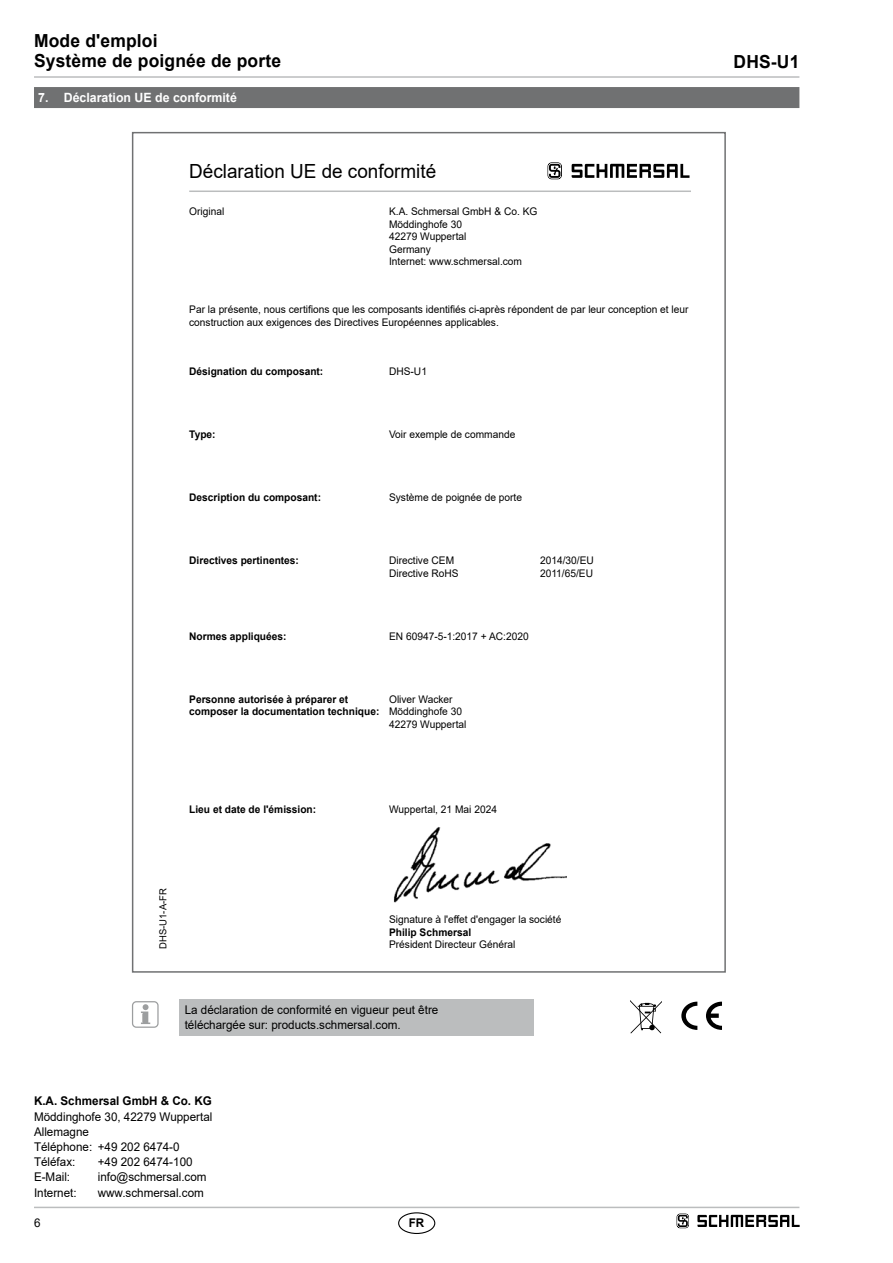
<style>
.page{position:relative;width:893px;height:1263px;background:#fff}
.page>*{position:absolute;margin:0;border:0;box-sizing:border-box;transform-origin:0 0}
.t1{font:19.5px "Arial";color:#000}
.t2{font:700 18px/20.2px "Arial";letter-spacing:.01em;color:#000}
.t3{font:700 12.75px "Arial";color:#fff}
.t4{font:12px/15.1px "Arial";color:#000}
.t5{font:700 12px "Arial";color:#000}
.t6{font:10.5px/12.6px "Arial";color:#000}
.t7{font:700 10.5px/12.6px "Arial";color:#000}
.t8{font:9.75px "Arial";color:#000}
</style>
<div class="page">
<hr style="left:34px;top:1207px;width:765px;height:1px;background:#bbbdbe">
<hr style="left:34px;top:76px;width:765px;height:2px;background:#bbbdbe">
<div style="left:398px;top:1212px;width:37px;height:22px;border:1px solid #000;border-radius:50%"></div>
<div style="left:34px;top:87px;width:765px;height:21px;background:#707172"></div>
<div style="left:180px;top:999px;width:354px;height:37px;background:#bbbdbe"></div>
<svg style="left:141px;top:1004px;width:9px;height:20px"></svg>
<div style="left:132px;top:1001px;width:27px;height:27px;border:1px solid #9c9e9f;border-radius:4px"></div>
<svg style="left:681px;top:1002px;width:16px;height:28px"></svg>
<svg style="left:706px;top:1002px;width:16px;height:28px"></svg>
<svg style="left:547px;top:162px;width:15px;height:17px"></svg>
<svg style="left:572px;top:164px;width:117px;height:14px"></svg>
<svg style="left:630px;top:1000px;width:31px;height:33px"></svg>
<img style="left:393px;top:827px;width:173px;height:76px">
<hr style="left:189px;top:190px;width:502px;height:2px;background:#bbbdbe">
<svg style="left:677px;top:1213px;width:12px;height:15px"></svg>
<svg style="left:697px;top:1215px;width:102px;height:12px"></svg>
<h2 class="t2" style="left:34px;top:31px;width:249px">Mode d'emploi<br>Système de poignée de porte</h2>
<p class="t3" style="left:38px;top:89px;width:200px">7. Déclaration UE de conformité</p>
<h1 class="t1" style="left:189px;top:158px;width:249px">Déclaration UE de conformité</h1>
<p class="t6" style="left:189px;top:205px;width:37px">Original</p>
<p class="t6" style="left:389px;top:205px;width:150px">K.A. Schmersal GmbH &amp; Co. KG<br>Möddinghofe 30<br>42279 Wuppertal<br>Germany<br>Internet: www.schmersal.com</p>
<p class="t6" style="left:189px;top:303px;width:501px">Par la présente, nous certifions que les composants identifiés ci-après répondent de par leur conception et leur construction aux exigences des Directives Européennes applicables.</p>
<p class="t7" style="left:189px;top:366px;width:136px">Désignation du composant:</p>
<p class="t6" style="left:389px;top:365px;width:39px">DHS-U1</p>
<p class="t7" style="left:189px;top:428px;width:28px">Type:</p>
<p class="t6" style="left:389px;top:428px;width:128px">Voir exemple de commande</p>
<p class="t7" style="left:189px;top:491px;width:133px">Description du composant:</p>
<p class="t6" style="left:389px;top:491px;width:135px">Système de poignée de porte</p>
<p class="t7" style="left:189px;top:554px;width:111px">Directives pertinentes:</p>
<p class="t6" style="left:389px;top:554px;width:71px">Directive CEM<br>Directive RoHS</p>
<p class="t6" style="left:540px;top:554px;width:55px">2014/30/EU<br>2011/65/EU</p>
<p class="t7" style="left:189px;top:630px;width:99px">Normes appliquées:</p>
<p class="t6" style="left:389px;top:630px;width:141px">EN 60947-5-1:2017 + AC:2020</p>
<p class="t7" style="left:189px;top:693px;width:192px">Personne autorisée à préparer et composer la documentation technique:</p>
<p class="t6" style="left:389px;top:693px;width:79px">Oliver Wacker<br>Möddinghofe 30<br>42279 Wuppertal</p>
<p class="t7" style="left:189px;top:804px;width:128px">Lieu et date de l'émission:</p>
<p class="t6" style="left:389px;top:803px;width:109px">Wuppertal, 21 Mai 2024</p>
<p class="t8" style="left:156px;top:949px;width:62px;rotate:-90deg">DHS-U1-A-FR</p>
<p class="t6" style="left:389px;top:913px;width:174px">Signature à l'effet d'engager la société</p>
<p class="t7" style="left:389px;top:926px;width:84px">Philip Schmersal</p>
<p class="t6" style="left:389px;top:938px;width:128px">Président Directeur Général</p>
<p class="t4" style="left:185px;top:1002px;width:255px">La déclaration de conformité en vigueur peut être téléchargée sur: products.schmersal.com.</p>
<p class="t5" style="left:34px;top:1093px;width:179px">K.A. Schmersal GmbH &amp; Co. KG</p>
<p class="t4" style="left:34px;top:1109px;width:180px">Möddinghofe 30, 42279 Wuppertal<br>Allemagne<br>Téléphone: +49 202 6474-0<br>Téléfax:</p>
<p class="t4" style="left:98px;top:1154px;width:96px">+49 202 6474-100</p>
<p class="t4" style="left:34px;top:1169px;width:38px">E-Mail:</p>
<p class="t4" style="left:98px;top:1169px;width:110px">info@schmersal.com</p>
<p class="t4" style="left:34px;top:1185px;width:44px">Internet:</p>
<p class="t4" style="left:98px;top:1185px;width:108px">www.schmersal.com</p>
<p class="t4" style="left:34px;top:1215px;width:8px">6</p>
<p class="t5" style="left:409px;top:1214px;width:17px">FR</p>
<h2 class="t2" style="left:733px;top:52px;width:67px">DHS-U1</h2>
</div>
